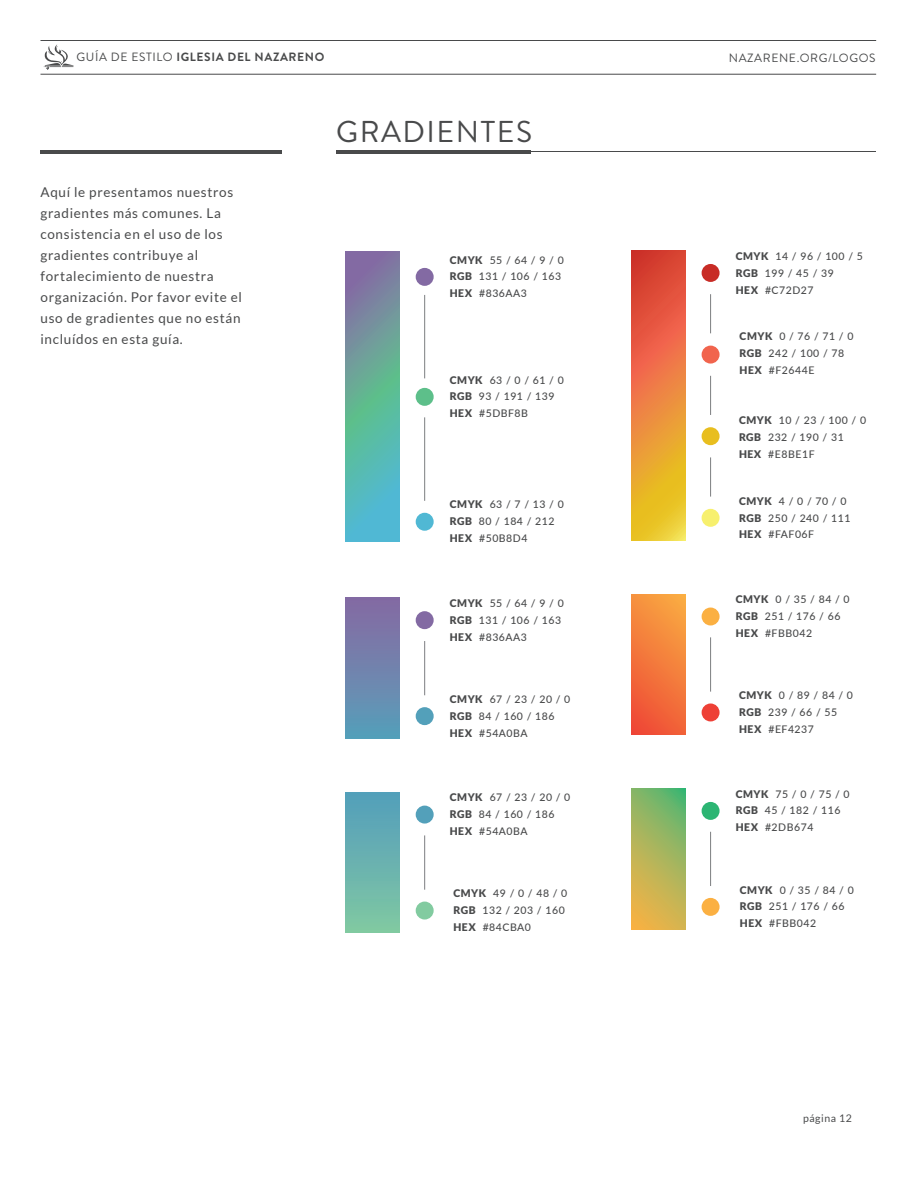
<style>
.page{position:relative;width:918px;height:1188px;background:#fff}
.page>*{position:absolute;margin:0;border:0;box-sizing:border-box;transform-origin:0 0}
.t1{font:30.15px "Brandon Grotesque";letter-spacing:.05em;color:#494a4b}
.t2{font:13.5px/21px "Lato";letter-spacing:.05em;color:#494a4b}
.t3{font:700 12px "Brandon Grotesque";letter-spacing:.05em;color:#494a4b}
.t4{font:12px "Brandon Grotesque";letter-spacing:.05em;color:#494a4b}
.t5{font:500 10.5px/16.8px "Lato";letter-spacing:.05em;color:#494a4b}
.t6{font:10.5px "Lato";letter-spacing:.05em;color:#494a4b}
.s1{font-weight:400}
.s2{font-weight:900}
</style>
<div class="page">
<svg style="left:631px;top:250px;width:54px;height:290px"></svg>
<hr style="left:710px;top:294px;width:1px;height:39px;background:#7c7e81">
<div style="left:702px;top:346px;width:18px;height:18px;background:#f1644d;border-radius:50%"></div>
<div style="left:702px;top:509px;width:18px;height:18px;background:#f7f06e;border-radius:50%"></div>
<div style="left:702px;top:264px;width:18px;height:18px;background:#c82c26;border-radius:50%"></div>
<div style="left:702px;top:427px;width:18px;height:18px;background:#e8be1f;border-radius:50%"></div>
<hr style="left:710px;top:376px;width:1px;height:39px;background:#7c7e81">
<hr style="left:710px;top:457px;width:1px;height:40px;background:#7c7e81">
<svg style="left:631px;top:594px;width:54px;height:141px"></svg>
<div style="left:702px;top:608px;width:18px;height:17px;background:#fbb042;border-radius:50%"></div>
<div style="left:702px;top:704px;width:18px;height:17px;background:#ee4036;border-radius:50%"></div>
<hr style="left:710px;top:637px;width:1px;height:55px;background:#7c7e81">
<svg style="left:631px;top:789px;width:54px;height:140px"></svg>
<div style="left:702px;top:802px;width:18px;height:18px;background:#2cb573;border-radius:50%"></div>
<div style="left:702px;top:898px;width:18px;height:18px;background:#fbb042;border-radius:50%"></div>
<hr style="left:710px;top:832px;width:1px;height:54px;background:#7c7e81">
<div style="left:345px;top:598px;width:54px;height:140px;background:linear-gradient(to bottom,#8768a2,#589eb9)"></div>
<div style="left:416px;top:611px;width:18px;height:18px;background:#836aa3;border-radius:50%"></div>
<div style="left:416px;top:707px;width:18px;height:18px;background:#53a0ba;border-radius:50%"></div>
<hr style="left:424px;top:641px;width:1px;height:54px;background:#7c7e81">
<hr style="left:336px;top:152px;width:540px;height:1px;background:#494a4b">
<hr style="left:336px;top:150px;width:195px;height:3px;background:#494a4b">
<svg style="left:345px;top:252px;width:54px;height:290px"></svg>
<div style="left:416px;top:388px;width:18px;height:18px;background:#5dbf8a;border-radius:50%"></div>
<div style="left:416px;top:268px;width:18px;height:18px;background:#836aa3;border-radius:50%"></div>
<div style="left:416px;top:513px;width:18px;height:18px;background:#50b8d4;border-radius:50%"></div>
<hr style="left:424px;top:417px;width:1px;height:84px;background:#7c7e81">
<hr style="left:424px;top:295px;width:1px;height:83px;background:#7c7e81">
<div style="left:345px;top:792px;width:54px;height:141px;background:linear-gradient(to bottom,#539dbb,#81c8a2)"></div>
<div style="left:416px;top:806px;width:18px;height:18px;background:#53a0ba;border-radius:50%"></div>
<div style="left:416px;top:902px;width:18px;height:18px;background:#82cba0;border-radius:50%"></div>
<hr style="left:424px;top:835px;width:1px;height:55px;background:#7c7e81">
<hr style="left:40px;top:40px;width:836px;height:1px;background:#494a4b">
<hr style="left:40px;top:74px;width:836px;height:1px;background:#494a4b">
<hr style="left:40px;top:150px;width:242px;height:3px;background:#494a4b">
<svg style="left:44px;top:45px;width:30px;height:25px"></svg>
<p class="t3" style="left:76px;top:49px;width:249px"><span class="s1">GUÍA DE ESTILO</span> IGLESIA DEL NAZARENO</p>
<p class="t4" style="left:729px;top:49px;width:148px">NAZARENE.ORG/LOGOS</p>
<p class="t2" style="left:40px;top:181px;width:203px">Aquí le presentamos nuestros gradientes más comunes. La consistencia en el uso de los gradientes contribuye al fortalecimiento de nuestra organización. Por favor evite el uso de gradientes que no están incluídos en esta guía.</p>
<h1 class="t1" style="left:336px;top:110px;width:197px">GRADIENTES</h1>
<p class="t5" style="left:450px;top:251px;width:115px"><span class="s2">CMYK</span> 55 / 64 / 9 / 0<br><span class="s2">RGB</span> 131 / 106 / 163<br><span class="s2">HEX</span> #836AA3</p>
<p class="t5" style="left:450px;top:371px;width:115px"><span class="s2">CMYK</span> 63 / 0 / 61 / 0<br><span class="s2">RGB</span> 93 / 191 / 139<br><span class="s2">HEX</span> #5DBF8B</p>
<p class="t5" style="left:450px;top:496px;width:115px"><span class="s2">CMYK</span> 63 / 7 / 13 / 0<br><span class="s2">RGB</span> 80 / 184 / 212<br><span class="s2">HEX</span> #50B8D4</p>
<p class="t5" style="left:450px;top:594px;width:115px"><span class="s2">CMYK</span> 55 / 64 / 9 / 0<br><span class="s2">RGB</span> 131 / 106 / 163<br><span class="s2">HEX</span> #836AA3</p>
<p class="t5" style="left:450px;top:690px;width:122px"><span class="s2">CMYK</span> 67 / 23 / 20 / 0<br><span class="s2">RGB</span> 84 / 160 / 186<br><span class="s2">HEX</span> #54A0BA</p>
<p class="t5" style="left:450px;top:789px;width:122px"><span class="s2">CMYK</span> 67 / 23 / 20 / 0<br><span class="s2">RGB</span> 84 / 160 / 186<br><span class="s2">HEX</span> #54A0BA</p>
<p class="t5" style="left:453px;top:885px;width:115px"><span class="s2">CMYK</span> 49 / 0 / 48 / 0<br><span class="s2">RGB</span> 132 / 203 / 160<br><span class="s2">HEX</span> #84CBA0</p>
<p class="t5" style="left:736px;top:247px;width:129px"><span class="s2">CMYK</span> 14 / 96 / 100 / 5<br><span class="s2">RGB</span> 199 / 45 / 39<br><span class="s2">HEX</span> #C72D27</p>
<p class="t5" style="left:740px;top:327px;width:115px"><span class="s2">CMYK</span> 0 / 76 / 71 / 0<br><span class="s2">RGB</span> 242 / 100 / 78<br><span class="s2">HEX</span> #F2644E</p>
<p class="t5" style="left:739px;top:411px;width:129px"><span class="s2">CMYK</span> 10 / 23 / 100 / 0<br><span class="s2">RGB</span> 232 / 190 / 31<br><span class="s2">HEX</span> #E8BE1F</p>
<p class="t5" style="left:739px;top:492px;width:113px"><span class="s2">CMYK</span> 4 / 0 / 70 / 0<br><span class="s2">RGB</span> 250 / 240 / 111<br><span class="s2">HEX</span> #FAF06F</p>
<p class="t5" style="left:736px;top:591px;width:115px"><span class="s2">CMYK</span> 0 / 35 / 84 / 0<br><span class="s2">RGB</span> 251 / 176 / 66<br><span class="s2">HEX</span> #FBB042</p>
<p class="t5" style="left:739px;top:687px;width:115px"><span class="s2">CMYK</span> 0 / 89 / 84 / 0<br><span class="s2">RGB</span> 239 / 66 / 55<br><span class="s2">HEX</span> #EF4237</p>
<p class="t5" style="left:736px;top:785px;width:115px"><span class="s2">CMYK</span> 75 / 0 / 75 / 0<br><span class="s2">RGB</span> 45 / 182 / 116<br><span class="s2">HEX</span> #2DB674</p>
<p class="t5" style="left:740px;top:881px;width:115px"><span class="s2">CMYK</span> 0 / 35 / 84 / 0<br><span class="s2">RGB</span> 251 / 176 / 66<br><span class="s2">HEX</span> #FBB042</p>
<p class="t6" style="left:803px;top:1112px;width:50px">página 12</p>
</div>
